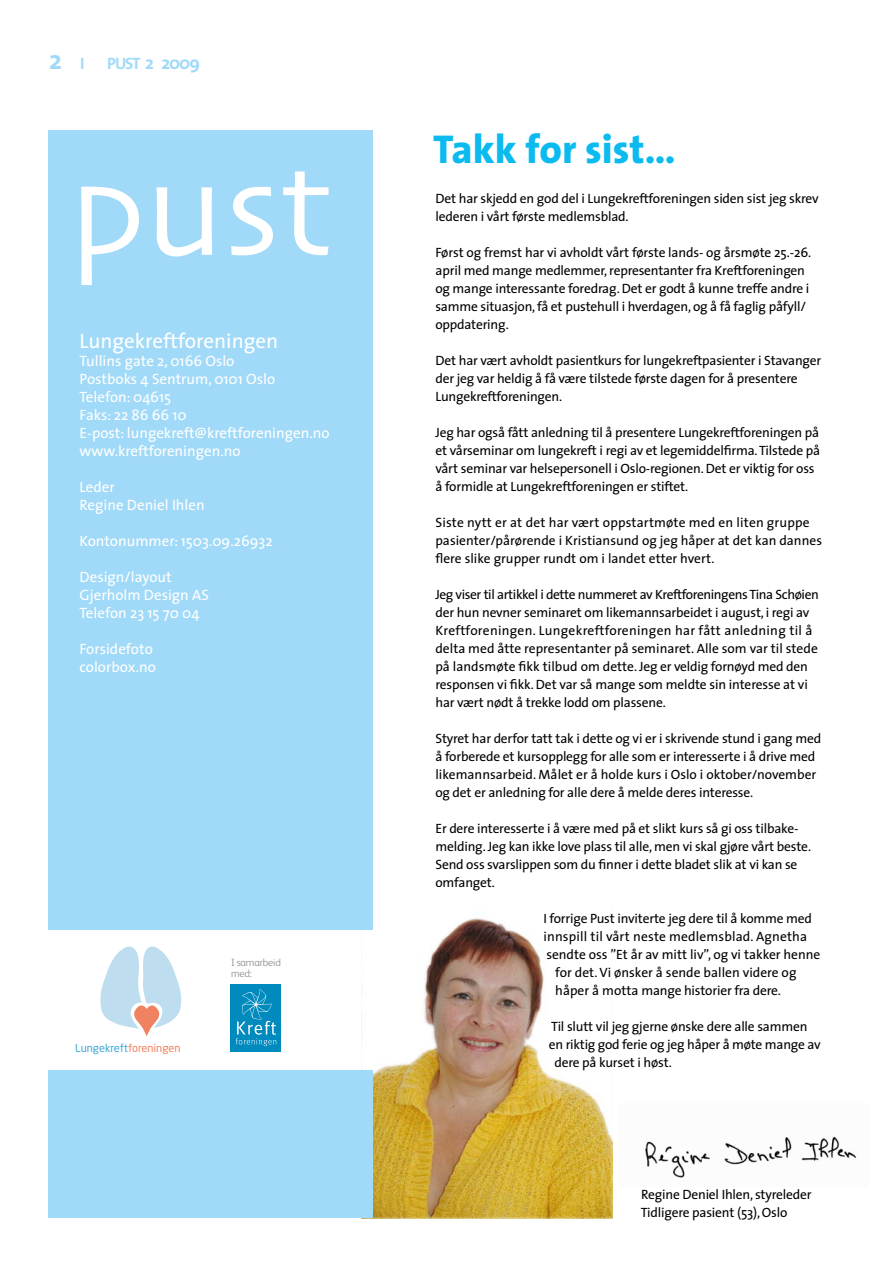
<style>
.page{position:relative;width:893px;height:1263px;background:#fff}
.page>*{position:absolute;margin:0;border:0;box-sizing:border-box;transform-origin:0 0}
.t1{font:136.5px "Skia";color:#fff}
.t2{font:800 40.5px "The Sans";color:#0bbbef}
.t3{font:700 26.85px "The Sans";color:#a1daf8}
.t4{font:21px "The Sans";color:#fff}
.t5{font:700 18.45px "The Sans";color:#a1daf8}
.t6{font:15px/18px "The Sans";color:#fff}
.t7{font:13.5px/18px "The Sans";letter-spacing:-.015em;color:#000}
.t8{font:13.5px "The Sans";letter-spacing:.01em;color:#000}
.t9{font:10.95px "Neo Sans";color:#3aa9d8}
.t10{font:300 10.5px/10.5px "FS Albert";letter-spacing:-.01em;color:#878787}
.s1{font-size:16.5px}
.s2{color:#f08262}
</style>
<div class="page">
<img style="left:362px;top:918px;width:250px;height:300px">
<div style="left:49px;top:130px;width:324px;height:799px;background:#a1daf8"></div>
<div style="left:49px;top:1070px;width:324px;height:148px;background:#a1daf8"></div>
<img style="left:645px;top:1137px;width:212px;height:41px">
<svg style="left:100px;top:946px;width:82px;height:90px"></svg>
<div style="left:230px;top:984px;width:51px;height:68px;background:#008abd"></div>
<svg style="left:236px;top:989px;width:40px;height:57px"></svg>
<h3 class="t3" style="left:49px;top:37px;width:37px">2 <span class="s1">I</span></h3>
<h3 class="t5" style="left:107px;top:47px;width:94px"><span class="s1">PUST</span> 2 2009</h3>
<h1 class="t1" style="left:69px;top:134px;width:266px">pust</h1>
<h3 class="t4" style="left:80px;top:323px;width:200px">Lungekreftforeningen</h3>
<p class="t6" style="left:80px;top:351px;width:252px">Tullins gate 2, 0166 Oslo<br>Postboks 4 Sentrum, 0101 Oslo<br>Telefon: 04615<br>Faks: 22 86 66 10<br>E-post: lungekreft@kreftforeningen.no www.kreftforeningen.no</p>
<p class="t6" style="left:80px;top:477px;width:127px">Leder<br>Regine Deniel Ihlen</p>
<p class="t6" style="left:80px;top:531px;width:195px">Kontonummer: 1503.09.26932</p>
<p class="t6" style="left:80px;top:567px;width:131px">Design/layout<br>Gjerholm Design AS<br>Telefon 23 15 70 04</p>
<p class="t6" style="left:80px;top:639px;width:78px">Forsidefoto colorbox.no</p>
<p class="t9" style="left:75px;top:1041px;width:107px">Lungekreft<span class="s2">foreningen</span></p>
<p class="t10" style="left:231px;top:957px;width:51px">I samarbeid med:</p>
<h2 class="t2" style="left:433px;top:115px;width:244px">Takk for sist…</h2>
<p class="t7" style="left:435px;top:189px;width:385px">Det har skjedd en god del i Lungekreftforeningen siden sist jeg skrev lederen i vårt første medlemsblad.</p>
<p class="t7" style="left:435px;top:243px;width:377px">Først og fremst har vi avholdt vårt første lands- og årsmøte 25.-26. april med mange medlemmer, representanter fra Kreftforeningen og mange interessante foredrag. Det er godt å kunne treffe andre i samme situasjon, få et pustehull i hverdagen, og å få faglig påfyll/ oppdatering.</p>
<p class="t7" style="left:435px;top:351px;width:387px">Det har vært avholdt pasientkurs for lungekreftpasienter i Stavanger der jeg var heldig å få være tilstede første dagen for å presentere<br>Lungekreftforeningen.</p>
<p class="t7" style="left:435px;top:423px;width:386px">Jeg har også fått anledning til å presentere Lungekreftforeningen på et vårseminar om lungekreft i regi av et legemiddelfirma. Tilstede på vårt seminar var helsepersonell i Oslo-regionen. Det er viktig for oss å formidle at Lungekreftforeningen er stiftet.</p>
<p class="t7" style="left:435px;top:513px;width:388px">Siste nytt er at det har vært oppstartmøte med en liten gruppe pasienter/pårørende i Kristiansund og jeg håper at det kan dannes flere slike grupper rundt om i landet etter hvert.</p>
<p class="t7" style="left:435px;top:585px;width:385px">Jeg viser til artikkel i dette nummeret av Kreftforeningens Tina Schøien der hun nevner seminaret om likemannsarbeidet i august, i regi av Kreftforeningen. Lungekreftforeningen har fått anledning til å delta med åtte representanter på seminaret. Alle som var til stede på landsmøte fikk tilbud om dette. Jeg er veldig fornøyd med den responsen vi fikk. Det var så mange som meldte sin interesse at vi har vært nødt å trekke lodd om plassene.</p>
<p class="t7" style="left:435px;top:729px;width:387px">Styret har derfor tatt tak i dette og vi er i skrivende stund i gang med å forberede et kursopplegg for alle som er interesserte i å drive med likemannsarbeid. Målet er å holde kurs i Oslo i oktober/november og det er anledning for alle dere å melde deres interesse.</p>
<p class="t7" style="left:435px;top:819px;width:377px">Er dere interesserte i å være med på et slikt kurs så gi oss tilbake&shy;melding. Jeg kan ikke love plass til alle, men vi skal gjøre vårt beste.<br>Send oss svarslippen som du finner i dette bladet slik at vi kan se omfanget.</p>
<p class="t7" style="left:543px;top:909px;width:270px">I forrige Pust inviterte jeg dere til å komme med</p>
<p class="t8" style="left:543px;top:925px;width:265px">innspill til vårt neste medlemsblad. Agnetha</p>
<p class="t7" style="left:546px;top:945px;width:276px">sendte oss ”Et år av mitt liv”, og vi takker henne</p>
<p class="t7" style="left:555px;top:963px;width:243px">for det. Vi ønsker å sende ballen videre og</p>
<p class="t7" style="left:555px;top:981px;width:227px">håper å motta mange historier fra dere.</p>
<p class="t7" style="left:551px;top:1017px;width:258px">Til slutt vil jeg gjerne ønske dere alle sammen</p>
<p class="t7" style="left:549px;top:1035px;width:273px">en riktig god ferie og jeg håper å møte mange av</p>
<p class="t7" style="left:554px;top:1053px;width:119px">dere på kurset i høst.</p>
<p class="t7" style="left:641px;top:1185px;width:172px">Regine Deniel Ihlen, styreleder<br>Tidligere pasient (53), Oslo</p>
</div>
